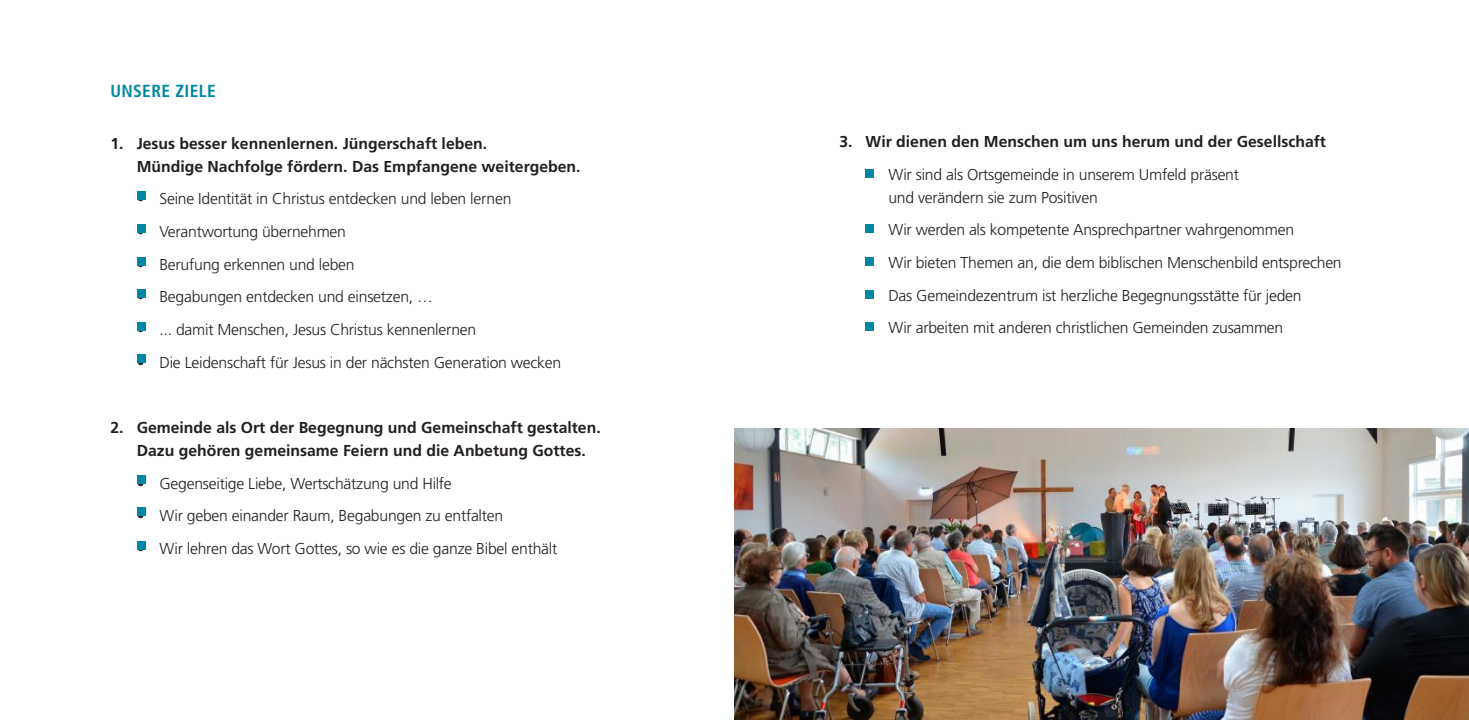
<style>
.page{position:relative;width:1469px;height:720px;background:#fff}
.page>*{position:absolute;margin:0;border:0;box-sizing:border-box;transform-origin:0 0}
.t1{font:700 condensed 17.5px "Frutiger LT Pro";letter-spacing:.02em;color:#0087a5}
.t2{font:300 15.75px/22.8px "Frutiger LT Pro";letter-spacing:-.015em;color:#231f20}
.t3{font:700 15.75px/22.8px "Frutiger LT Pro";color:#231f20}
</style>
<div class="page">
<img style="left:734px;top:428px;width:734px;height:291px">
<div style="left:137px;top:191px;width:8px;height:9px;background:#0087a5"></div>
<div style="left:137px;top:354px;width:8px;height:8px;background:#0087a5"></div>
<div style="left:137px;top:322px;width:8px;height:8px;background:#0087a5"></div>
<div style="left:137px;top:289px;width:8px;height:8px;background:#0087a5"></div>
<div style="left:137px;top:257px;width:8px;height:8px;background:#0087a5"></div>
<div style="left:137px;top:224px;width:8px;height:8px;background:#0087a5"></div>
<div style="left:137px;top:475px;width:8px;height:8px;background:#0087a5"></div>
<div style="left:137px;top:541px;width:8px;height:8px;background:#0087a5"></div>
<div style="left:137px;top:507px;width:8px;height:8px;background:#0087a5"></div>
<div style="left:865px;top:169px;width:8px;height:8px;background:#0087a5"></div>
<div style="left:865px;top:322px;width:8px;height:8px;background:#0087a5"></div>
<div style="left:865px;top:290px;width:8px;height:8px;background:#0087a5"></div>
<div style="left:865px;top:257px;width:8px;height:8px;background:#0087a5"></div>
<div style="left:865px;top:224px;width:8px;height:8px;background:#0087a5"></div>
<p class="t1" style="left:110px;top:81px;width:107px">UNSERE ZIELE</p>
<p class="t3" style="left:137px;top:132px;width:445px;text-indent:-26px">1. Jesus besser kennenlernen. Jüngerschaft leben.<br>Mündige Nachfolge fördern. Das Empfangene weitergeben.</p>
<p class="t2" style="left:137px;top:187px;width:376px">• Seine Identität in Christus entdecken und leben lernen</p>
<p class="t2" style="left:137px;top:220px;width:211px">• Verantwortung übernehmen</p>
<p class="t2" style="left:137px;top:253px;width:219px">• Berufung erkennen und leben</p>
<p class="t2" style="left:137px;top:285px;width:298px">• Begabungen entdecken und einsetzen, …</p>
<p class="t2" style="left:137px;top:318px;width:341px">• ... damit Menschen, Jesus Christus kennenlernen</p>
<p class="t2" style="left:137px;top:351px;width:426px">• Die Leidenschaft für Jesus in der nächsten Generation wecken</p>
<p class="t3" style="left:137px;top:416px;width:465px;text-indent:-26px">2. Gemeinde als Ort der Begegnung und Gemeinschaft gestalten.<br>Dazu gehören gemeinsame Feiern und die Anbetung Gottes.</p>
<p class="t2" style="left:137px;top:471px;width:317px">• Gegenseitige Liebe, Wertschätzung und Hilfe</p>
<p class="t2" style="left:137px;top:504px;width:368px">• Wir geben einander Raum, Begabungen zu entfalten</p>
<p class="t2" style="left:137px;top:537px;width:422px">• Wir lehren das Wort Gottes, so wie es die ganze Bibel enthält</p>
<p class="t3" style="left:839px;top:130px;width:488px">3. Wir dienen den Menschen um uns herum und der Gesellschaft</p>
<p class="t2" style="left:888px;top:163px;width:352px;text-indent:-23px">• Wir sind als Ortsgemeinde in unserem Umfeld präsent und verändern sie zum Positiven</p>
<p class="t2" style="left:865px;top:218px;width:430px">• Wir werden als kompetente Ansprechpartner wahrgenommen</p>
<p class="t2" style="left:865px;top:251px;width:477px">• Wir bieten Themen an, die dem biblischen Menschenbild entsprechen</p>
<p class="t2" style="left:865px;top:284px;width:437px">• Das Gemeindezentrum ist herzliche Begegnungsstätte für jeden</p>
<p class="t2" style="left:865px;top:316px;width:419px">• Wir arbeiten mit anderen christlichen Gemeinden zusammen</p>
</div>
